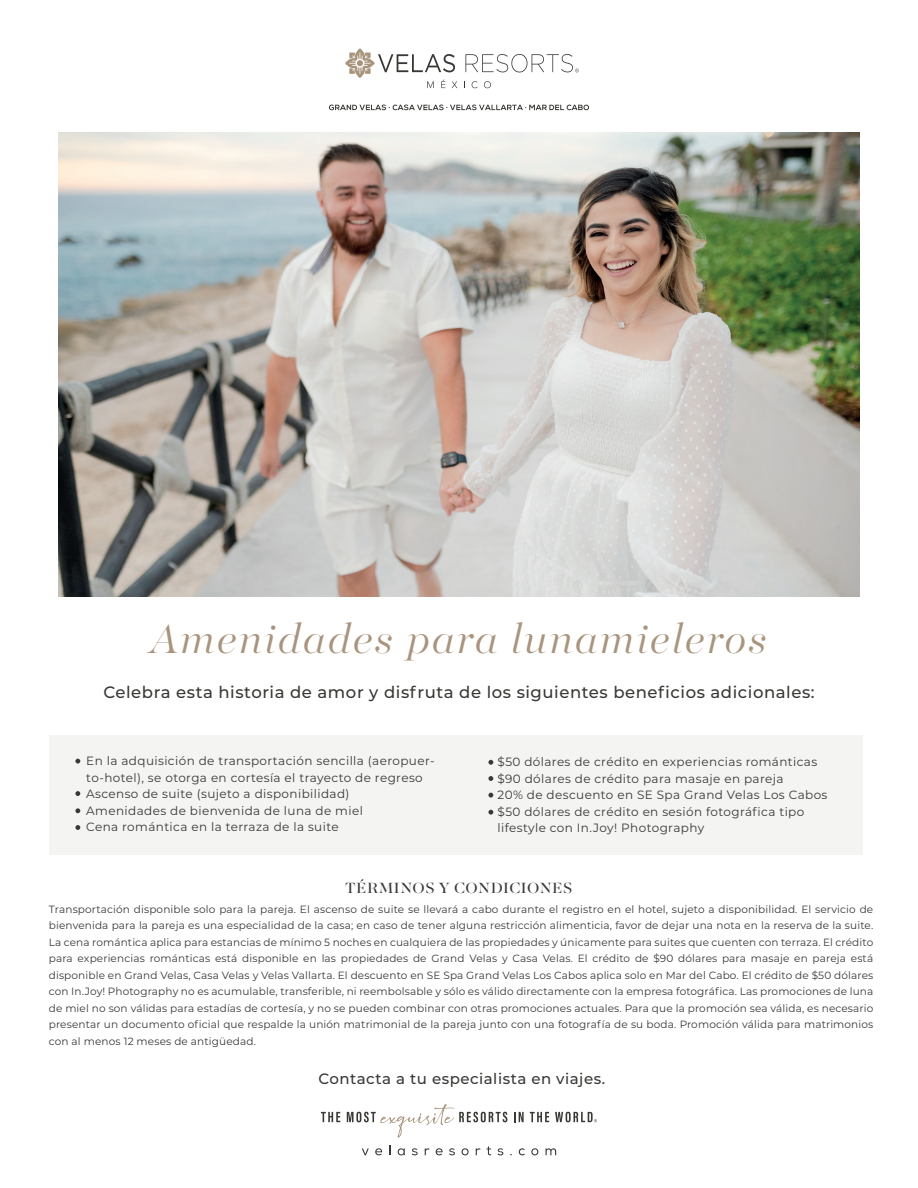
<style>
.page{position:relative;width:918px;height:1188px;background:#fff}
.page>*{position:absolute;margin:0;border:0;box-sizing:border-box;transform-origin:0 0}
.t1{font:italic 300 46.2px "Majesti Banner";letter-spacing:.035em;color:#a9947d}
.t2{font:500 16.5px "Montserrat";letter-spacing:.035em;color:#383935}
.t3{font:16.5px "Majesti Banner";letter-spacing:.035em;color:#383935}
.t4{font:500 15px "Montserrat";letter-spacing:.035em;color:#383935}
.t5{font:12px/16.5px "Montserrat";letter-spacing:.035em;color:#383935}
.t6{font:10.5px/16.5px "Montserrat";letter-spacing:.015em;color:#383935;text-align:justify}
</style>
<div class="page">
<div style="left:49px;top:735px;width:814px;height:120px;background:#f4f4f3"></div>
<svg style="left:329px;top:105px;width:260px;height:5px"></svg>
<svg style="left:345px;top:48px;width:112px;height:40px"></svg>
<svg style="left:472px;top:81px;width:6px;height:7px"></svg>
<svg style="left:484px;top:81px;width:7px;height:7px"></svg>
<svg style="left:465px;top:54px;width:114px;height:18px"></svg>
<svg style="left:362px;top:1148px;width:7px;height:7px"></svg>
<svg style="left:375px;top:1148px;width:7px;height:7px"></svg>
<svg style="left:398px;top:1148px;width:7px;height:7px"></svg>
<svg style="left:412px;top:1148px;width:6px;height:7px"></svg>
<svg style="left:425px;top:1148px;width:5px;height:7px"></svg>
<svg style="left:436px;top:1148px;width:7px;height:7px"></svg>
<svg style="left:449px;top:1148px;width:6px;height:7px"></svg>
<svg style="left:462px;top:1148px;width:7px;height:7px"></svg>
<svg style="left:476px;top:1148px;width:5px;height:7px"></svg>
<svg style="left:487px;top:1146px;width:4px;height:9px"></svg>
<svg style="left:498px;top:1148px;width:5px;height:7px"></svg>
<svg style="left:519px;top:1148px;width:6px;height:7px"></svg>
<svg style="left:531px;top:1148px;width:7px;height:7px"></svg>
<svg style="left:546px;top:1148px;width:10px;height:7px"></svg>
<svg style="left:514px;top:1112px;width:10px;height:10px"></svg>
<svg style="left:530px;top:1112px;width:19px;height:10px"></svg>
<svg style="left:321px;top:1112px;width:19px;height:10px"></svg>
<svg style="left:555px;top:1112px;width:42px;height:10px"></svg>
<svg style="left:347px;top:1104px;width:160px;height:34px"></svg>
<svg style="left:75px;top:759px;width:5px;height:5px"></svg>
<svg style="left:75px;top:791px;width:5px;height:5px"></svg>
<svg style="left:75px;top:825px;width:5px;height:5px"></svg>
<svg style="left:75px;top:808px;width:5px;height:5px"></svg>
<svg style="left:488px;top:760px;width:5px;height:5px"></svg>
<svg style="left:488px;top:776px;width:5px;height:5px"></svg>
<svg style="left:488px;top:793px;width:5px;height:5px"></svg>
<svg style="left:488px;top:810px;width:5px;height:5px"></svg>
<img style="left:58px;top:132px;width:802px;height:465px">
<h1 class="t1" style="left:151px;top:609px;width:618px">Amenidades para lunamieleros</h1>
<h2 class="t2" style="left:103px;top:681px;width:713px">Celebra esta historia de amor y disfruta de los siguientes beneficios adicionales:</h2>
<p class="t5" style="left:86px;top:752px;width:350px">En la adquisición de transportación sencilla (aeropuer&shy;to-hotel), se otorga en cortesía el trayecto de regreso Ascenso de suite (sujeto a disponibilidad)<br>Amenidades de bienvenida de luna de miel<br>Cena romántica en la terraza de la suite</p>
<p class="t5" style="left:498px;top:753px;width:331px">$50 dólares de crédito en experiencias románticas $90 dólares de crédito para masaje en pareja<br>20% de descuento en SE Spa Grand Velas Los Cabos $50 dólares de crédito en sesión fotográfica tipo lifestyle con In.Joy! Photography</p>
<h2 class="t3" style="left:345px;top:877px;width:229px">TÉRMINOS Y CONDICIONES</h2>
<p class="t6" style="left:49px;top:901px;width:826px">Transportación disponible solo para la pareja. El ascenso de suite se llevará a cabo durante el registro en el hotel, sujeto a disponibilidad. El servicio de bienvenida para la pareja es una especialidad de la casa; en caso de tener alguna restricción alimenticia, favor de dejar una nota en la reserva de la suite.<br>La cena romántica aplica para estancias de mínimo 5 noches en cualquiera de las propiedades y únicamente para suites que cuenten con terraza. El crédito para experiencias románticas está disponible en las propiedades de Grand Velas y Casa Velas. El crédito de $90 dólares para masaje en pareja está disponible en Grand Velas, Casa Velas y Velas Vallarta. El descuento en SE Spa Grand Velas Los Cabos aplica solo en Mar del Cabo. El crédito de $50 dólares con In.Joy! Photography no es acumulable, transferible, ni reembolsable y sólo es válido directamente con la empresa fotográfica. Las promociones de luna de miel no son válidas para estadías de cortesía, y no se pueden combinar con otras promociones actuales. Para que la promoción sea válida, es necesario presentar un documento oficial que respalde la unión matrimonial de la pareja junto con una fotografía de su boda. Promoción válida para matrimonios con al menos 12 meses de antigüedad.</p>
<h3 class="t4" style="left:318px;top:1068px;width:288px">Contacta a tu especialista en viajes.</h3>
</div>
